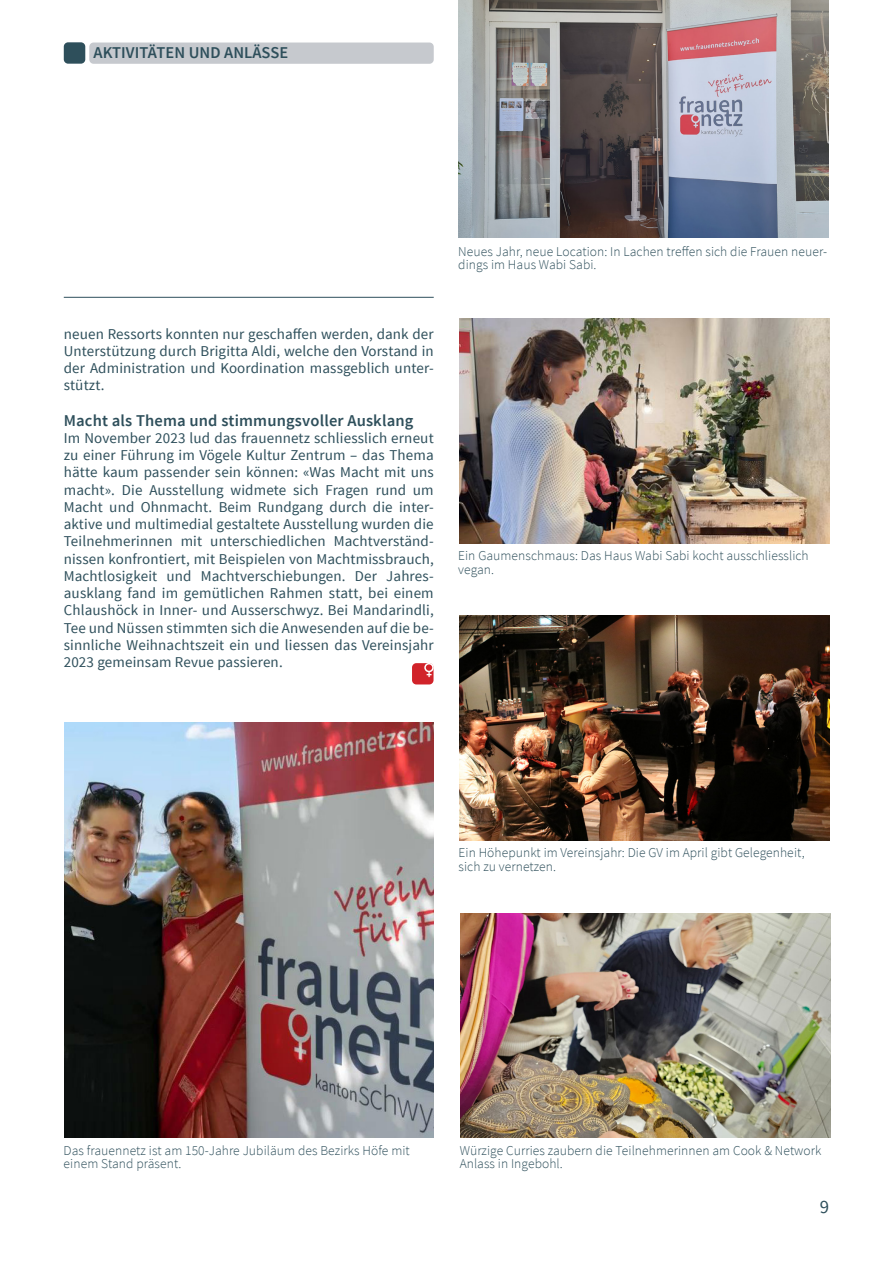
<style>
.page{position:relative;width:893px;height:1263px;background:#fff}
.page>*{position:absolute;margin:0;border:0;box-sizing:border-box;transform-origin:0 0}
.t1{font:18.75px "Source Sans Pro";color:#2e4f5b}
.t2{font:600 16.5px "Source Sans Pro";letter-spacing:.01em;color:#2e4f5b}
.t3{font:15px/17.2px "Source Sans Pro";letter-spacing:.01em;color:#2e4f5b;text-align:justify}
.t4{font:300 13.5px/13.5px "Source Sans Pro";letter-spacing:.005em;color:#2e4f5b}
.t5{font:900 10.35px "Source Sans Pro";color:#fff}
</style>
<div class="page">
<div style="left:89px;top:43px;width:345px;height:21px;background:#c6c9ce;border-radius:4px"></div>
<div style="left:64px;top:42px;width:21px;height:22px;background:#2e4f5b;border-radius:4px"></div>
<img style="left:458px;top:0;width:370px;height:238px">
<img style="left:459px;top:616px;width:370px;height:224px">
<img style="left:460px;top:319px;width:370px;height:224px">
<img style="left:460px;top:913px;width:370px;height:224px">
<img style="left:64px;top:723px;width:370px;height:414px">
<div style="left:412px;top:663px;width:22px;height:21px;background:#d1232a;border-radius:4px"></div>
<div style="left:424px;top:663px;width:10px;height:9px;border:2px solid #fff;border-radius:50%"></div>
<hr style="left:64px;top:297px;width:370px;height:1px;background:#2e4f5b">
<p class="t2" style="left:94px;top:43px;width:196px">AKTIVITÄTEN UND ANLÄSSE</p>
<p class="t3" style="left:64px;top:325px;width:371px">neuen Ressorts konnten nur geschaffen werden, dank der Unterstützung durch Brigitta Aldi, welche den Vorstand in der Administration und Koordination massgeblich unter&shy;stützt.</p>
<p class="t2" style="left:64px;top:410px;width:351px">Macht als Thema und stimmungsvoller Ausklang</p>
<p class="t3" style="left:64px;top:430px;width:371px">Im November 2023 lud das frauennetz schliesslich erneut zu einer Führung im Vögele Kultur Zentrum – das Thema hätte kaum passender sein können: «Was Macht mit uns macht». Die Ausstellung widmete sich Fragen rund um Macht und Ohnmacht. Beim Rundgang durch die inter&shy;aktive und multimedial gestaltete Ausstellung wurden die Teilnehmerinnen mit unterschiedlichen Machtverständ&shy;nissen konfrontiert, mit Beispielen von Machtmissbrauch, Machtlosigkeit und Machtverschiebungen. Der Jahres&shy;ausklang fand im gemütlichen Rahmen statt, bei einem Chlaushöck in Inner- und Ausserschwyz. Bei Mandarindli, Tee und Nüssen stimmten sich die Anwesenden auf die be&shy;sinnliche Weihnachtszeit ein und liessen das Vereinsjahr 2023 gemeinsam Revue passieren.</p>
<p class="t5" style="left:426px;top:668px;width:7px">+</p>
<p class="t4" style="left:458px;top:244px;width:370px">Neues Jahr, neue Location: In Lachen treffen sich die Frauen neuer&shy;dings im Haus Wabi Sabi.</p>
<p class="t4" style="left:458px;top:549px;width:352px">Ein Gaumenschmaus: Das Haus Wabi Sabi kocht ausschliesslich vegan.</p>
<p class="t4" style="left:459px;top:846px;width:348px">Ein Höhepunkt im Vereinsjahr: Die GV im April gibt Gelegenheit, sich zu vernetzen.</p>
<p class="t4" style="left:64px;top:1143px;width:348px">Das frauennetz ist am 150-Jahre Jubiläum des Bezirks Höfe mit einem Stand präsent.</p>
<p class="t4" style="left:460px;top:1143px;width:363px">Würzige Curries zaubern die Teilnehmerinnen am Cook &amp; Network<br>Anlass in Ingebohl.</p>
<p class="t1" style="left:820px;top:1195px;width:11px">9</p>
</div>
